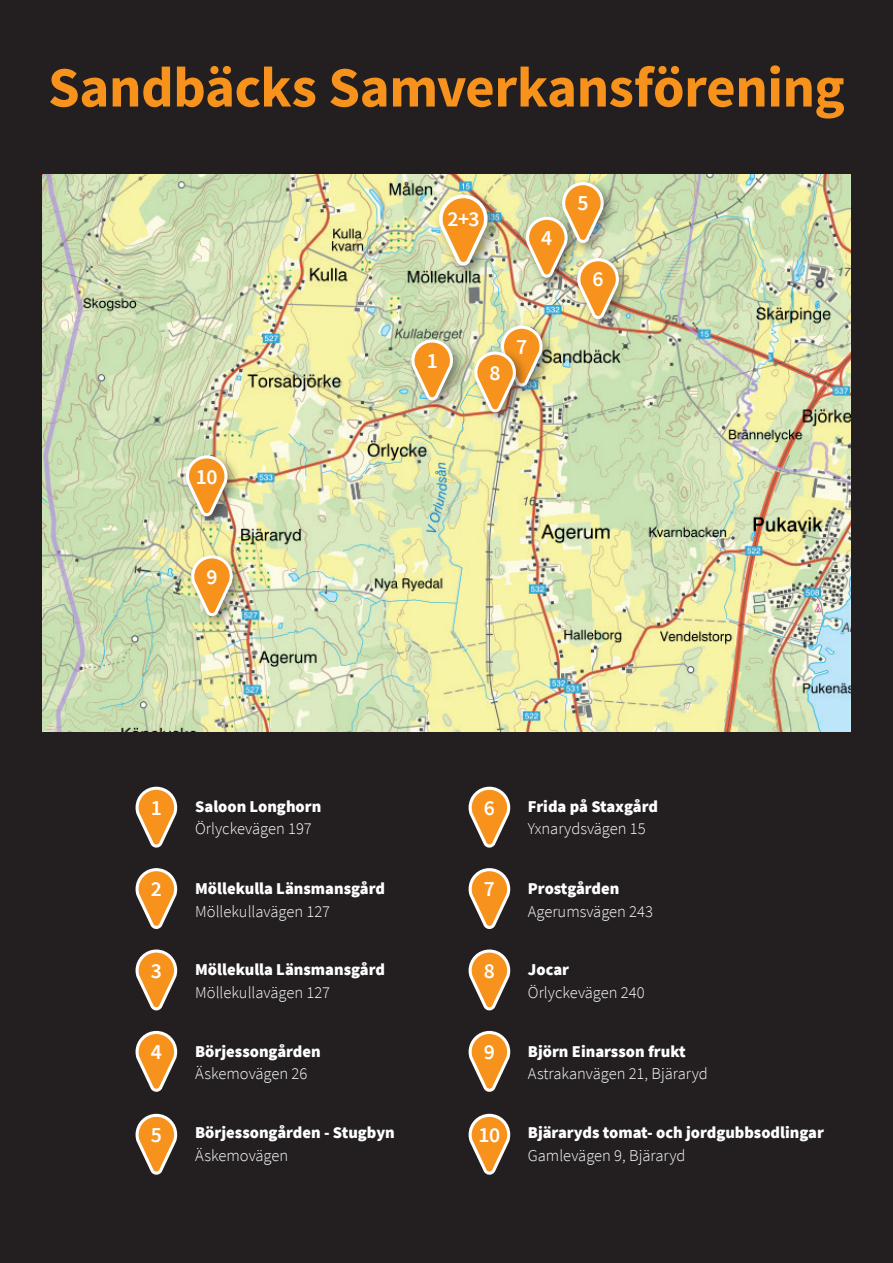
<style>
.page{position:relative;width:893px;height:1263px;background:#231f20}
.page>*{position:absolute;margin:0;border:0;box-sizing:border-box;transform-origin:0 0}
.t1{font:700 57px "Source Sans Pro";letter-spacing:-.01em;color:#f7931d}
.t2{font:600 21.6px "Source Sans Pro";color:#fff}
.t3{font:900 16.5px "Source Sans Pro";color:#fff}
.t4{font:300 16.5px "Source Sans Pro";color:#fff}
</style>
<div class="page">
<img style="left:43px;top:174px;width:807px;height:557px">
<div style="left:406px;top:335px;width:61px;height:79px;background:#231f20;opacity:.5"></div>
<div style="left:572px;top:253px;width:61px;height:80px;background:#231f20;opacity:.5"></div>
<div style="left:557px;top:177px;width:61px;height:80px;background:#231f20;opacity:.5"></div>
<div style="left:469px;top:347px;width:61px;height:79px;background:#231f20;opacity:.5"></div>
<img style="left:409px;top:181px;width:211px;height:233px">
<div style="left:186px;top:550px;width:61px;height:80px;background:#231f20;opacity:.5"></div>
<svg style="left:189px;top:554px;width:45px;height:64px;background:#e3b972"></svg>
<div style="left:181px;top:450px;width:60px;height:80px;background:#231f20;opacity:.5"></div>
<svg style="left:184px;top:454px;width:45px;height:64px;background:#dcb06f"></svg>
<svg style="left:135px;top:786px;width:43px;height:62px"></svg>
<svg style="left:468px;top:786px;width:43px;height:62px"></svg>
<svg style="left:135px;top:868px;width:43px;height:61px"></svg>
<svg style="left:468px;top:868px;width:43px;height:61px"></svg>
<svg style="left:135px;top:949px;width:43px;height:62px"></svg>
<svg style="left:468px;top:949px;width:43px;height:62px"></svg>
<svg style="left:135px;top:1030px;width:43px;height:62px"></svg>
<svg style="left:468px;top:1030px;width:43px;height:62px"></svg>
<svg style="left:135px;top:1113px;width:43px;height:62px"></svg>
<svg style="left:468px;top:1113px;width:43px;height:62px"></svg>
<h1 class="t1" style="left:48px;top:49px;width:798px">Sandbäcks Samverkansförening</h1>
<h2 class="t2" style="left:196px;top:462px;width:23px">10</h2>
<h2 class="t2" style="left:206px;top:562px;width:13px">9</h2>
<h2 class="t2" style="left:447px;top:204px;width:34px">2+3</h2>
<h2 class="t2" style="left:541px;top:224px;width:13px">4</h2>
<h2 class="t2" style="left:427px;top:346px;width:13px">1</h2>
<h2 class="t2" style="left:490px;top:358px;width:13px">8</h2>
<h2 class="t2" style="left:516px;top:333px;width:13px">7</h2>
<h2 class="t2" style="left:577px;top:189px;width:13px">5</h2>
<h2 class="t2" style="left:593px;top:265px;width:13px">6</h2>
<p class="t3" style="left:195px;top:795px;width:128px">Saloon Longhorn</p>
<p class="t4" style="left:195px;top:819px;width:118px">Örlyckevägen 197</p>
<h2 class="t2" style="left:151px;top:794px;width:13px">1</h2>
<h2 class="t2" style="left:484px;top:794px;width:13px">6</h2>
<p class="t3" style="left:528px;top:795px;width:132px">Frida på Staxgård</p>
<p class="t4" style="left:528px;top:819px;width:119px">Yxnarydsvägen 15</p>
<p class="t3" style="left:195px;top:877px;width:191px">Möllekulla Länsmansgård</p>
<p class="t4" style="left:195px;top:901px;width:136px">Möllekullavägen 127</p>
<h2 class="t2" style="left:151px;top:875px;width:13px">2</h2>
<h2 class="t2" style="left:484px;top:875px;width:13px">7</h2>
<p class="t3" style="left:528px;top:877px;width:93px">Prostgården</p>
<p class="t4" style="left:528px;top:901px;width:127px">Agerumsvägen 243</p>
<p class="t3" style="left:195px;top:958px;width:191px">Möllekulla Länsmansgård</p>
<p class="t4" style="left:195px;top:982px;width:136px">Möllekullavägen 127</p>
<h2 class="t2" style="left:151px;top:956px;width:13px">3</h2>
<h2 class="t2" style="left:484px;top:956px;width:13px">8</h2>
<p class="t3" style="left:528px;top:958px;width:43px">Jocar</p>
<p class="t4" style="left:528px;top:982px;width:118px">Örlyckevägen 240</p>
<p class="t3" style="left:195px;top:1040px;width:127px">Börjessongården</p>
<p class="t4" style="left:195px;top:1064px;width:114px">Äskemovägen 26</p>
<h2 class="t2" style="left:151px;top:1038px;width:13px">4</h2>
<h2 class="t2" style="left:484px;top:1038px;width:13px">9</h2>
<p class="t3" style="left:528px;top:1040px;width:159px">Björn Einarsson frukt</p>
<p class="t4" style="left:528px;top:1064px;width:181px">Astrakanvägen 21, Bjäraryd</p>
<p class="t3" style="left:195px;top:1121px;width:201px">Börjessongården - Stugbyn</p>
<p class="t4" style="left:195px;top:1145px;width:95px">Äskemovägen</p>
<h2 class="t2" style="left:151px;top:1121px;width:13px">5</h2>
<h2 class="t2" style="left:478px;top:1121px;width:23px">10</h2>
<p class="t3" style="left:528px;top:1121px;width:297px">Bjäraryds tomat- och jordgubbsodlingar</p>
<p class="t4" style="left:528px;top:1145px;width:159px">Gamlevägen 9, Bjäraryd</p>
</div>
